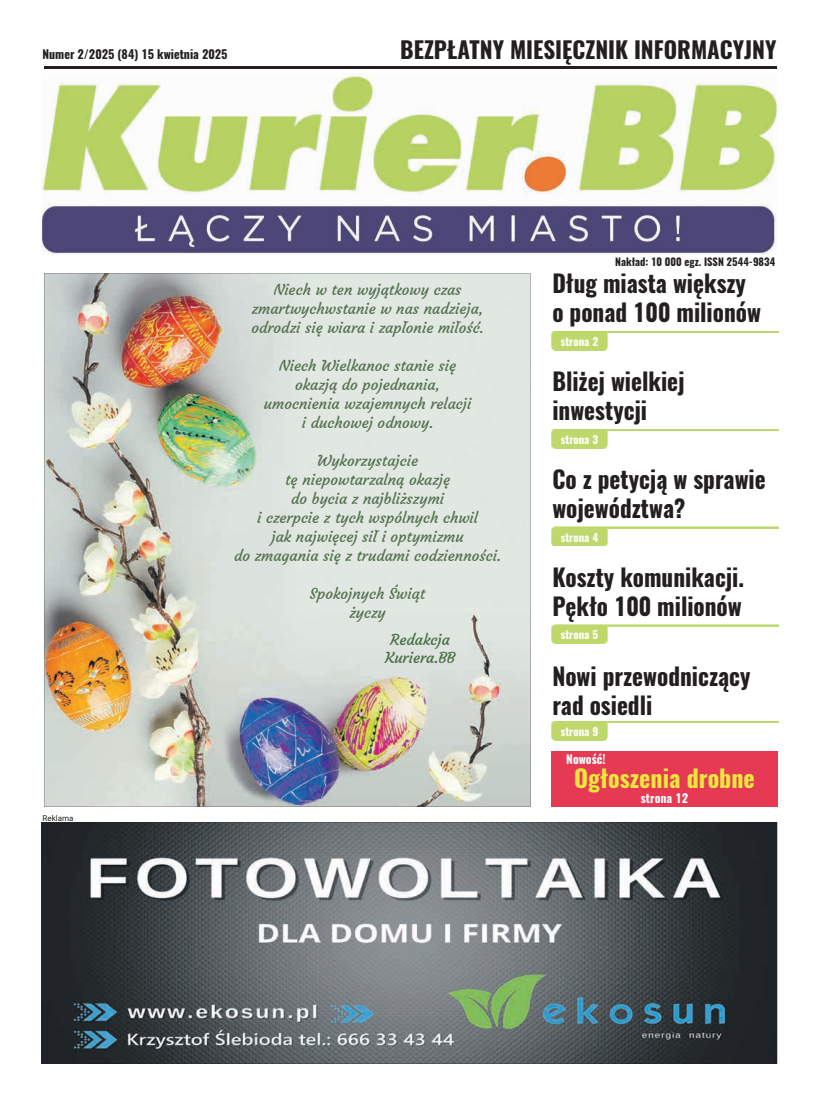
<style>
.page{position:relative;width:820px;height:1106px;background:#fff}
.page>*{position:absolute;margin:0;border:0;box-sizing:border-box;transform-origin:0 0}
.t1{font:700 24px/28.8px "Oswald";color:#231f20}
.t2{font:700 24px "Oswald";color:#ede63f}
.t3{font:700 23px "Oswald";color:#231f20}
.t4{font:15px/19px "Courgette";color:#53714e;text-align:center}
.t5{font:15px/18px "Courgette";color:#466d43;text-align:center}
.t6{font:700 12px "Oswald";color:#231f20}
.t7{font:700 12px "Oswald";color:#fff}
.t8{font:700 11px "Oswald";color:#fff}
.t9{font:700 10.5px "Oswald";color:#231f20}
.t10{font:8px "Roboto";color:#231f20}
</style>
<div class="page">
<img style="left:42px;top:73px;width:734px;height:181px">
<hr style="left:44px;top:67px;width:733px;height:2px;background:#231f20">
<img style="left:551px;top:331px;width:227px;height:19px">
<div style="left:551px;top:751px;width:226px;height:55px;background:#e63953"></div>
<img style="left:44px;top:273px;width:486px;height:533px">
<svg style="left:42px;top:822px;width:735px;height:241px;background:#5c6366"></svg>
<img style="left:551px;top:429px;width:227px;height:19px">
<img style="left:551px;top:527px;width:227px;height:19px">
<img style="left:551px;top:625px;width:227px;height:18px">
<img style="left:551px;top:721px;width:227px;height:19px">
<p class="t6" style="left:43px;top:45px;width:186px">Numer 2/2025 (84) 15 kwietnia 2025</p>
<h2 class="t3" style="left:400px;top:34px;width:378px">BEZPŁATNY MIESIĘCZNIK INFORMACYJNY</h2>
<p class="t10" style="left:43px;top:812px;width:32px">Reklama</p>
<p class="t4" style="left:251px;top:280px;width:234px">Niech w ten wyjątkowy czas zmartwychwstanie w nas nadzieja, odrodzi się wiara i zapłonie miłość.</p>
<p class="t4" style="left:264px;top:356px;width:209px">Niech Wielkanoc stanie się okazją do pojednania, umocnienia wzajemnych relacji i duchowej odnowy.</p>
<p class="t4" style="left:234px;top:451px;width:268px">Wykorzystajcie<br>tę niepowtarzalną okazję<br>do bycia z najbliższymi<br>i czerpcie z tych wspólnych chwil<br>jak najwięcej sił i optymizmu<br>do zmagania się z trudami codzienności.</p>
<p class="t4" style="left:310px;top:584px;width:117px">Spokojnych Świąt życzy</p>
<p class="t5" style="left:385px;top:630px;width:71px">Redakcja<br>Kuriera.BB</p>
<p class="t9" style="left:615px;top:254px;width:162px">Nakład: 10 000 egz. ISSN 2544-9834</p>
<h1 class="t1" style="left:552px;top:270px;width:210px">Dług miasta większy o ponad 100 milionów</h1>
<p class="t8" style="left:560px;top:334px;width:39px">strona 2</p>
<h1 class="t1" style="left:552px;top:368px;width:134px">Bliżej wielkiej inwestycji</h1>
<p class="t8" style="left:560px;top:431px;width:39px">strona 3</p>
<h1 class="t1" style="left:552px;top:466px;width:215px">Co z petycją w sprawie województwa?</h1>
<p class="t8" style="left:560px;top:529px;width:39px">strona 4</p>
<h1 class="t1" style="left:552px;top:563px;width:193px">Koszty komunikacji.<br>Pękło 100 milionów</h1>
<p class="t8" style="left:560px;top:627px;width:39px">strona 5</p>
<h1 class="t1" style="left:552px;top:663px;width:200px">Nowi przewodniczący rad osiedli</h1>
<p class="t8" style="left:560px;top:723px;width:39px">strona 9</p>
<p class="t7" style="left:566px;top:750px;width:41px">Nowość!</p>
<h1 class="t2" style="left:574px;top:762px;width:182px">Ogłoszenia drobne</h1>
<p class="t7" style="left:640px;top:790px;width:49px">strona 12</p>
</div>
